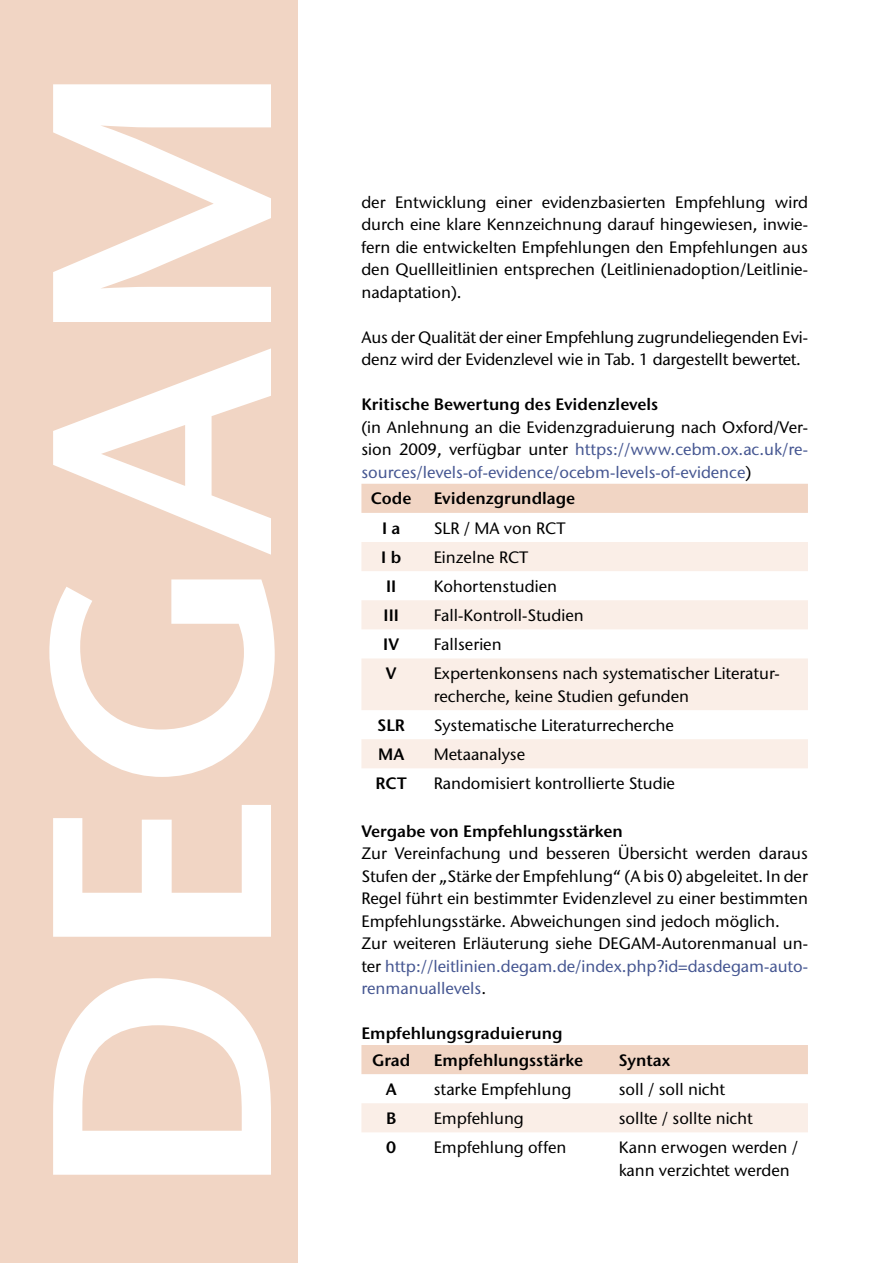
<style>
.page{position:relative;width:893px;height:1263px;background:#fff}
.page>*{position:absolute;margin:0;border:0;box-sizing:border-box;transform-origin:0 0}
.t1{font:600 311.25px "Stone Sans ITC Pro";letter-spacing:.005em;color:#fff}
.t2{font:500 16.5px/22.5px "Stone Sans ITC Std";color:#000}
.t3{font:600 16.5px/26.5px "Stone Sans ITC Pro";color:#000}
.t4{font:500 16.5px/22.5px "Stone Sans ITC Std";color:#465792;text-align:justify}
.s1{color:#000}
.s2{color:#465792}
</style>
<div class="page">
<div style="left:0;top:0;width:298px;height:1263px;background:#f1d5c4"></div>
<div style="left:361px;top:484px;width:447px;height:29px;background:#f1d5c4"></div>
<svg style="left:361px;top:542px;width:447px;height:226px;fill:#faeee7"></svg>
<div style="left:361px;top:1045px;width:447px;height:29px;background:#f1d5c4"></div>
<div style="left:361px;top:1103px;width:447px;height:29px;background:#faeee7"></div>
<h1 class="t1" style="left:-33px;top:1201px;width:1144px;rotate:-90deg">DEGAM</h1>
<p class="t2" style="left:361px;top:191px;width:448px;text-align:justify">der Entwicklung einer evidenzbasierten Empfehlung wird durch eine klare Kennzeichnung darauf hingewiesen, inwie&shy;fern die entwickelten Empfehlungen den Empfehlungen aus den Quellleitlinien entsprechen (Leitlinienadoption/Leitlinie&shy;nadaptation).</p>
<p class="t2" style="left:361px;top:326px;width:448px">Aus der Qualität der einer Empfehlung zugrundeliegenden Evi&shy;denz wird der Evidenzlevel wie in Tab. 1 dargestellt bewertet.</p>
<p class="t3" style="left:361px;top:391px;width:298px">Kritische Bewertung des Evidenzlevels</p>
<p class="t4" style="left:361px;top:416px;width:448px"><span class="s1">(in Anlehnung an die Evidenzgraduierung nach Oxford/Ver&shy;sion 2009, verfügbar unter</span> https://www.cebm.ox.ac.uk/re&shy;sources/levels-of-evidence/ocebm-levels-of-evidence<span class="s1">)</span></p>
<p class="t3" style="left:371px;top:485px;width:42px">Code</p>
<p class="t3" style="left:434px;top:485px;width:143px">Evidenzgrundlage</p>
<p class="t3" style="left:382px;top:514px;width:20px">I a</p>
<p class="t2" style="left:434px;top:516px;width:133px">SLR / MA von RCT</p>
<p class="t3" style="left:381px;top:544px;width:21px">I b</p>
<p class="t2" style="left:434px;top:545px;width:96px">Einzelne RCT</p>
<p class="t3" style="left:386px;top:573px;width:12px">II</p>
<p class="t2" style="left:434px;top:575px;width:125px">Kohortenstudien</p>
<p class="t3" style="left:384px;top:602px;width:17px">III</p>
<p class="t2" style="left:434px;top:604px;width:151px">Fall-Kontroll-Studien</p>
<p class="t3" style="left:383px;top:631px;width:17px">IV</p>
<p class="t2" style="left:434px;top:633px;width:69px">Fallserien</p>
<p class="t3" style="left:386px;top:660px;width:12px">V</p>
<p class="t2" style="left:434px;top:662px;width:347px">Expertenkonsens nach systematischer Literatur&shy;recherche, keine Studien gefunden</p>
<p class="t3" style="left:377px;top:712px;width:29px">SLR</p>
<p class="t2" style="left:434px;top:714px;width:242px">Systematische Literaturrecherche</p>
<p class="t3" style="left:378px;top:741px;width:28px">MA</p>
<p class="t2" style="left:434px;top:743px;width:93px">Metaanalyse</p>
<p class="t3" style="left:376px;top:770px;width:33px">RCT</p>
<p class="t2" style="left:434px;top:772px;width:243px">Randomisiert kontrollierte Studie</p>
<p class="t3" style="left:361px;top:817px;width:263px">Vergabe von Empfehlungsstärken</p>
<p class="t2" style="left:361px;top:842px;width:448px">Zur Vereinfachung und besseren Übersicht werden daraus Stufen der „Stärke der Empfehlung“ (A bis 0) abgeleitet. In der Regel führt ein bestimmter Evidenzlevel zu einer bestimmten Empfehlungsstärke. Abweichungen sind jedoch möglich.<br>Zur weiteren Erläuterung siehe DEGAM-Autorenmanual un&shy;ter <span class="s2">http://leitlinien.degam.de/index.php?id=dasdegam-auto&shy;renmanuallevels</span>.</p>
<p class="t3" style="left:372px;top:1020px;width:192px;text-indent:-11px">Empfehlungsgraduierung<br>Grad</p>
<p class="t3" style="left:434px;top:1046px;width:151px">Empfehlungsstärke</p>
<p class="t3" style="left:619px;top:1046px;width:53px">Syntax</p>
<p class="t3" style="left:386px;top:1076px;width:12px">A</p>
<p class="t2" style="left:434px;top:1078px;width:139px">starke Empfehlung</p>
<p class="t2" style="left:619px;top:1078px;width:108px">soll / soll nicht</p>
<p class="t3" style="left:386px;top:1105px;width:12px">B</p>
<p class="t2" style="left:434px;top:1107px;width:92px">Empfehlung</p>
<p class="t2" style="left:619px;top:1107px;width:135px">sollte / sollte nicht</p>
<p class="t3" style="left:386px;top:1134px;width:12px">0</p>
<p class="t2" style="left:434px;top:1136px;width:134px">Empfehlung offen</p>
<p class="t2" style="left:619px;top:1136px;width:181px">Kann erwogen werden / kann verzichtet werden</p>
</div>
